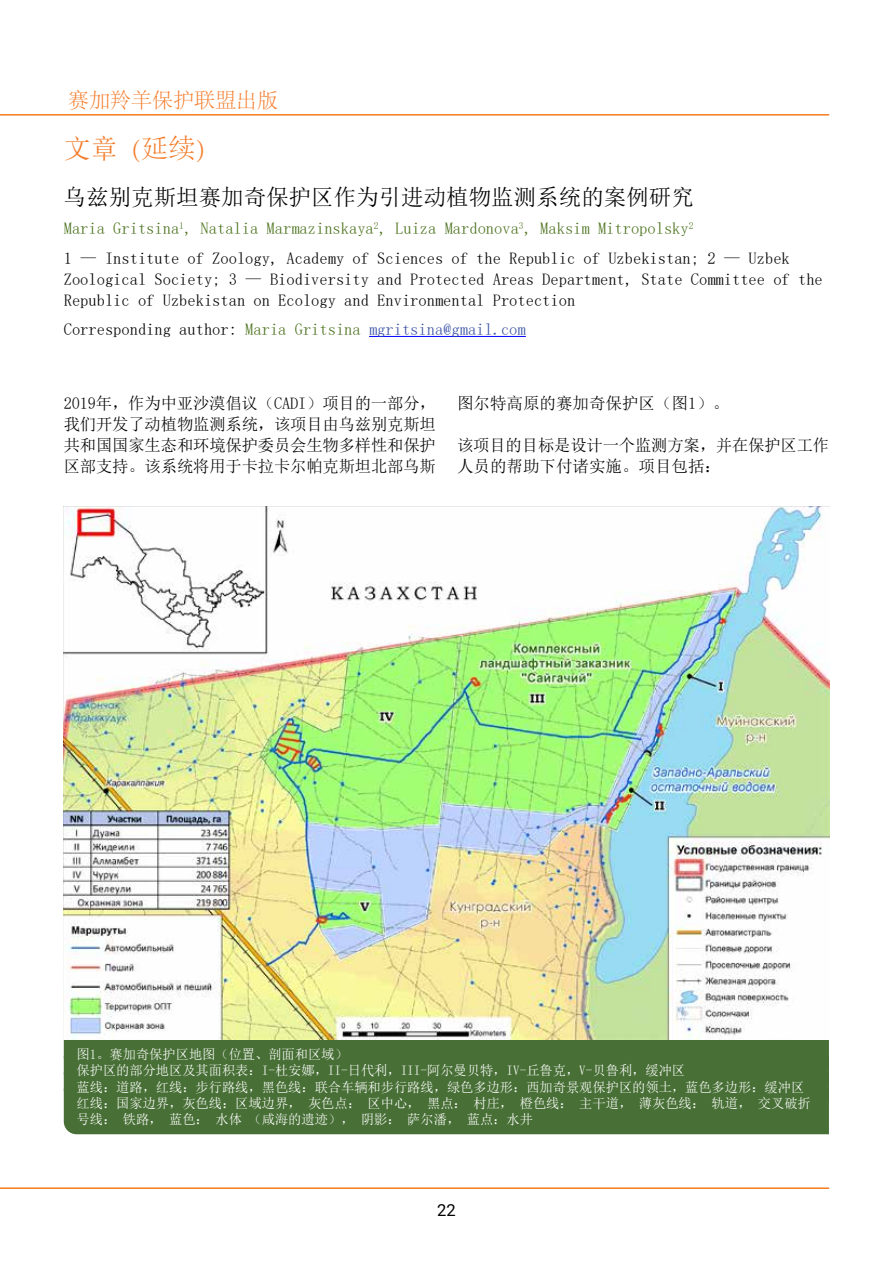
<style>
.page{position:relative;width:893px;height:1263px;background:#fff}
.page>*{position:absolute;margin:0;border:0;box-sizing:border-box;transform-origin:0 0}
.t1{font:300 27px "Adobe Song Std";color:#f47b29}
.t2{font:22.5px "N Sim Sun";color:#000}
.t3{font:300 21px "Adobe Song Std";color:#f47b29}
.список{font:16.5px/21px "N Sim Sun";color:#000}
.t4{font:16.5px "N Sim Sun";color:#4b721d}
.t5{font:16.5px "Roboto";color:#000}
.Подпись_к_рисунку{font:13.5px/16.2px "N Sim Sun";color:#fff}
.s1{font-family:"N Sim Sun";font-weight:400}
.s2{color:#4b721d}
.s3{color:#3a53a4}
</style>
<div class="page">
<hr style="left:0;top:1187px;width:829px;height:2px;background:#f47b20">
<hr style="left:0;top:114px;width:829px;height:2px;background:#f47b20">
<hr style="left:369px;top:336px;width:157px;height:1px;background:#00f">
<img style="left:64px;top:506px;width:765px;height:534px">
<div style="left:64px;top:1040px;width:765px;height:94px;background:#487036"></div>
<p class="t3" style="left:68px;top:89px;width:212px">赛加羚羊保护联盟出版</p>
<p class="t1" style="left:64px;top:133px;width:143px"><span class="s1">文章</span> (延续)</p>
<p class="t2" style="left:64px;top:185px;width:632px">乌兹别克斯坦赛加奇保护区作为引进动植物监测系统的案例研究</p>
<p class="t4" style="left:64px;top:220px;width:631px">Maria Gritsina<sup>1</sup>, Natalia Marmazinskaya<sup>2</sup>, Luiza Mardonova<sup>3</sup>, Maksim Mitropolsky<sup>2</sup></p>
<p class="список" style="left:64px;top:247px;width:761px">1 — Institute of Zoology, Academy of Sciences of the Republic of Uzbekistan; 2 — Uzbek<br>Zoological Society; 3 — Biodiversity and Protected Areas Department, State Committee of the<br>Republic of Uzbekistan on Ecology and Environmental Protection</p>
<p class="список" style="left:64px;top:319px;width:464px">Corresponding author: <span class="s2">Maria Gritsina</span> <span class="s3">mgritsina@gmail.com</span></p>
<p class="список" style="left:64px;top:392px;width:374px;text-align:justify">2019年，作为中亚沙漠倡议（CADI）项目的一部分，我们开发了动植物监测系统，该项目由乌兹别克斯坦共和国国家生态和环境保护委员会生物多样性和保护区部支持。该系统将用于卡拉卡尔帕克斯坦北部乌斯</p>
<p class="список" style="left:457px;top:392px;width:274px">图尔特高原的赛加奇保护区（图1）。</p>
<p class="список" style="left:457px;top:434px;width:374px">该项目的目标是设计一个监测方案，并在保护区工作人员的帮助下付诸实施。项目包括：</p>
<p class="Подпись_к_рисунку" style="left:77px;top:1046px;width:273px">图1。赛加奇保护区地图（位置、剖面和区域）</p>
<p class="Подпись_к_рисунку" style="left:77px;top:1062px;width:610px">保护区的部分地区及其面积表：I-杜安娜，II-日代利，III-阿尔曼贝特，IV-丘鲁克，V-贝鲁利，缓冲区</p>
<p class="Подпись_к_рисунку" style="left:77px;top:1079px;width:729px">蓝线：道路，红线：步行路线，黑色线：联合车辆和步行路线，绿色多边形：西加奇景观保护区的领土，蓝色多边形：缓冲区</p>
<p class="Подпись_к_рисунку" style="left:77px;top:1095px;width:736px">红线：国家边界，灰色线：区域边界， 灰色点： 区中心， 黑点： 村庄， 橙色线： 主干道， 薄灰色线： 轨道， 交叉破折号线： 铁路， 蓝色： 水体 （咸海的遗迹）， 阴影： 萨尔潘， 蓝点：水井</p>
<p class="t5" style="left:437px;top:1198px;width:20px">22</p>
</div>
